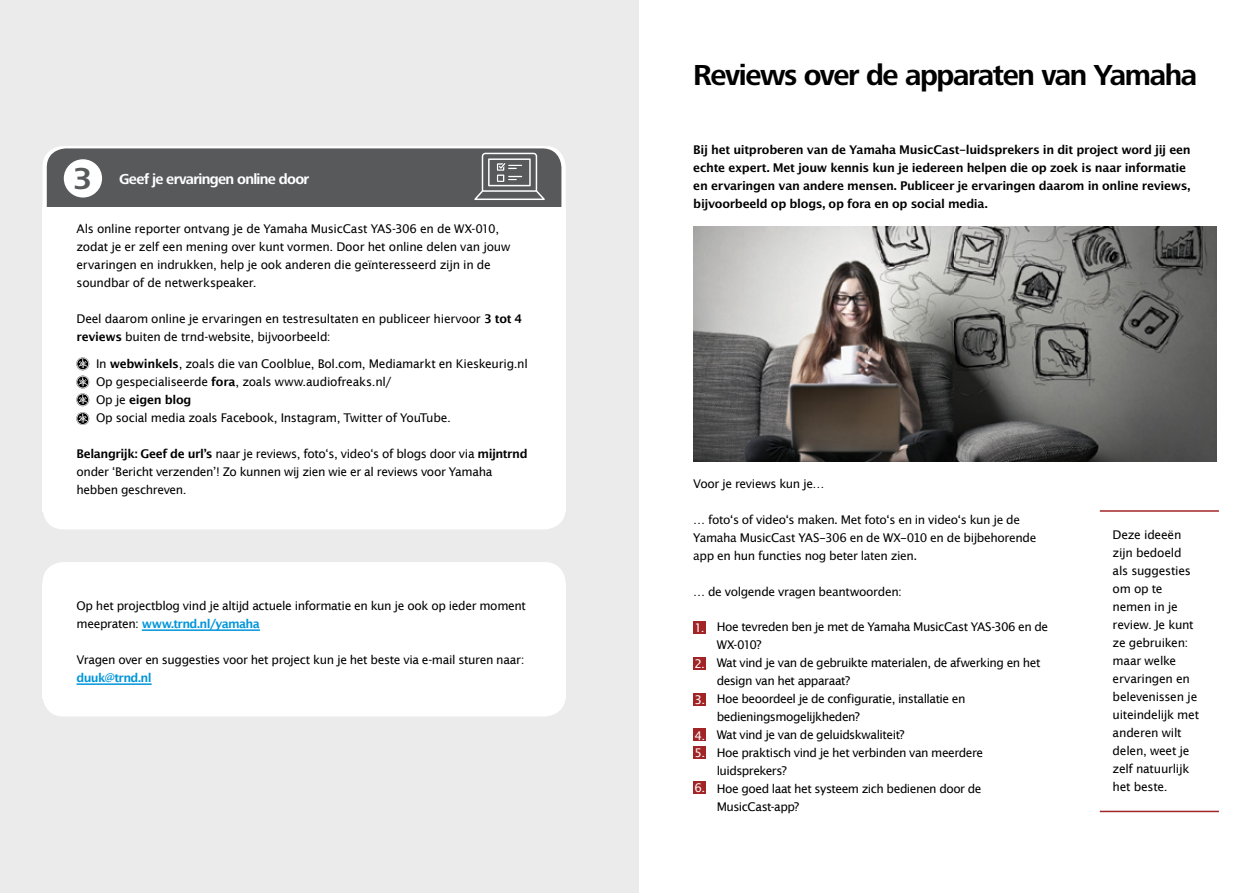
<style>
.page{position:relative;width:1259px;height:893px;background:#fff}
.page>*{position:absolute;margin:0;border:0;box-sizing:border-box;transform-origin:0 0}
.t1{font:700 31.5px "Frutiger Next LTW1 G";color:#58595b}
.t2{font:700 30px "Frutiger Next LTW1 G";letter-spacing:-.05em;color:#000}
.t3{font:700 15px "Frutiger Next LTW1 G";letter-spacing:-.045em;color:#fff}
.t4{font:12px/18px "Lucida Sans";letter-spacing:-.03em;color:#000}
.t5{font:12px/18px "Lucida San Dem";letter-spacing:-.025em;color:#000}
.t6{font:12px/18px "Lucida San Rom";letter-spacing:-.03em;color:#000}
.t7{font:600 12px "Lucida Sans";letter-spacing:-.06em;color:#0095da}
.t8{font:12px/17.5px "Lucida Sans";color:#fff}
.s1{font-weight:600}
.s2{font-weight:600;color:#0095da}
</style>
<div class="page">
<div style="left:0;top:0;width:638px;height:893px;background:#ebebec"></div>
<div style="left:43px;top:562px;width:523px;height:154px;background:#fff;border-radius:21px"></div>
<hr style="left:142px;top:629px;width:118px;height:2px;background:#0095da">
<hr style="left:77px;top:683px;width:75px;height:2px;background:#0095da">
<div style="left:43px;top:146px;width:523px;height:383px;background:#fff;border-radius:21px"></div>
<div style="left:47px;top:148px;width:514px;height:125px;background:#58595b;border-radius:19px"></div>
<div style="left:64px;top:159px;width:38px;height:39px;background:#fff;border-radius:50%"></div>
<div style="left:43px;top:207px;width:523px;height:304px;background:#fff"></div>
<svg style="left:474px;top:152px;width:71px;height:48px"></svg>
<svg style="left:76px;top:357px;width:13px;height:13px"></svg>
<svg style="left:76px;top:376px;width:13px;height:30px"></svg>
<svg style="left:76px;top:412px;width:13px;height:13px"></svg>
<img style="left:693px;top:227px;width:523px;height:234px">
<hr style="left:1099px;top:811px;width:120px;height:1px;background:#a12527">
<hr style="left:1099px;top:510px;width:120px;height:2px;background:#a12527">
<div style="left:693px;top:621px;width:13px;height:13px;background:#a12527"></div>
<div style="left:693px;top:693px;width:13px;height:13px;background:#a12527"></div>
<div style="left:693px;top:657px;width:13px;height:13px;background:#a12527"></div>
<div style="left:693px;top:728px;width:13px;height:13px;background:#a12527"></div>
<div style="left:693px;top:746px;width:13px;height:13px;background:#a12527"></div>
<div style="left:693px;top:781px;width:13px;height:13px;background:#a12527"></div>
<h1 class="t1" style="left:73px;top:160px;width:20px">3</h1>
<p class="t3" style="left:119px;top:170px;width:192px">Geef je ervaringen online door</p>
<p class="t4" style="left:77px;top:220px;width:435px">Als online reporter ontvang je de Yamaha MusicCast YAS-306 en de WX-010, zodat je er zelf een mening over kunt vormen. Door het online delen van jouw ervaringen en indrukken, help je ook anderen die geïnteresseerd zijn in de soundbar of de netwerkspeaker.</p>
<p class="t4" style="left:77px;top:310px;width:447px">Deel daarom online je ervaringen en testresultaten en publiceer hiervoor <span class="s1">3 tot 4 reviews</span> buiten de trnd-website, bijvoorbeeld:</p>
<p class="t4" style="left:96px;top:355px;width:433px">In <span class="s1">webwinkels</span>, zoals die van Coolblue, Bol.com, Mediamarkt en Kieskeurig.nl Op gespecialiseerde <span class="s1">fora</span>, zoals www.audiofreaks.nl/<br>Op je <span class="s1">eigen blog<br></span>Op social media zoals Facebook, Instagram, Twitter of YouTube.</p>
<p class="t4" style="left:77px;top:445px;width:453px"><span class="s1">Belangrijk: Geef de url’s</span> naar je reviews, foto‘s, video‘s of blogs door via <span class="s1">mijntrnd </span>onder ‘Bericht verzenden’! Zo kunnen wij zien wie er al reviews voor Yamaha hebben geschreven.</p>
<p class="t4" style="left:77px;top:597px;width:451px">Op het projectblog vind je altijd actuele informatie en kun je ook op ieder moment meepraten: <span class="s2">www.trnd.nl/yamaha</span></p>
<p class="t4" style="left:77px;top:651px;width:449px">Vragen over en suggesties voor het project kun je het beste via e-mail sturen naar:</p>
<p class="t7" style="left:77px;top:671px;width:77px">duuk@trnd.nl</p>
<h2 class="t2" style="left:693px;top:58px;width:505px">Reviews over de apparaten van Yamaha</h2>
<p class="t5" style="left:693px;top:141px;width:499px">Bij het uitproberen van de Yamaha MusicCast-luidsprekers in dit project word jij een echte expert. Met jouw kennis kun je iedereen helpen die op zoek is naar informatie en ervaringen van andere mensen. Publiceer je ervaringen daarom in online reviews, bijvoorbeeld op blogs, op fora en op social media.</p>
<p class="t4" style="left:693px;top:474px;width:133px">Voor je reviews kun je…</p>
<p class="t6" style="left:693px;top:511px;width:345px">… foto‘s of video‘s maken. Met foto‘s en in video‘s kun je de<br>Yamaha MusicCast YAS-306 en de WX-010 en de bijbehorende app en hun functies nog beter laten zien.</p>
<p class="t6" style="left:693px;top:583px;width:210px">… de volgende vragen beantwoorden:</p>
<p class="t8" style="left:694px;top:619px;width:12px">1.</p>
<p class="t8" style="left:694px;top:655px;width:12px">2.</p>
<p class="t8" style="left:694px;top:691px;width:12px">3.</p>
<p class="t8" style="left:694px;top:726px;width:12px">4.<br>5.</p>
<p class="t8" style="left:694px;top:779px;width:12px">6.</p>
<p class="t4" style="left:716px;top:618px;width:333px">Hoe tevreden ben je met de Yamaha MusicCast YAS-306 en de WX-010?<br>Wat vind je van de gebruikte materialen, de afwerking en het design van het apparaat?<br>Hoe beoordeel je de configuratie, installatie en bedieningsmogelijkheden?<br>Wat vind je van de geluidskwaliteit?<br>Hoe praktisch vind je het verbinden van meerdere luidsprekers?<br>Hoe goed laat het systeem zich bedienen door de MusicCast-app?</p>
<p class="t4" style="left:1112px;top:525px;width:88px">Deze ideeën zijn bedoeld als suggesties om op te nemen in je review. Je kunt ze gebruiken: maar welke ervaringen en belevenissen je uiteindelijk met anderen wilt delen, weet je zelf natuurlijk het beste.</p>
</div>
